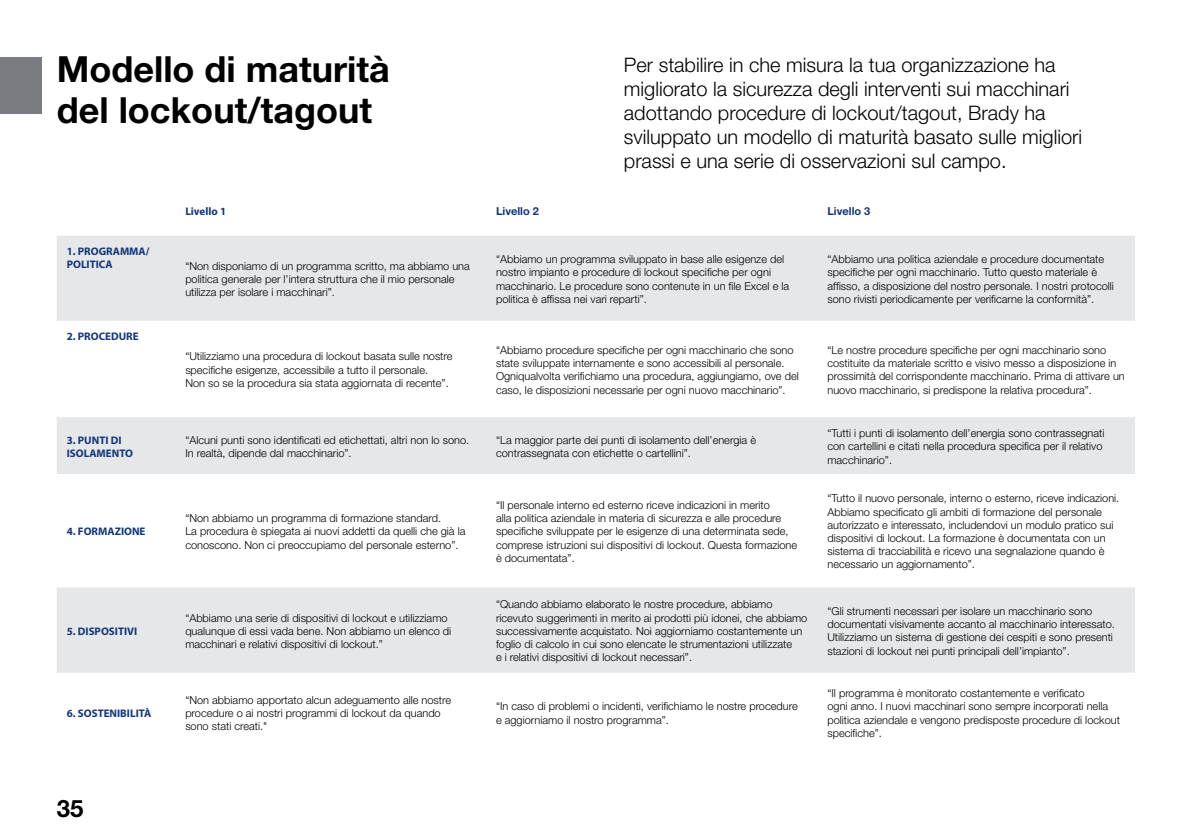
<style>
.page{position:relative;width:1191px;height:840px;background:#fff}
.page>*{position:absolute;margin:0;border:0;box-sizing:border-box;transform-origin:0 0}
.t1{font:700 36px/40px "Helvetica Neue LT Pro";color:#000}
.t2{font:700 24px "Helvetica Neue LT Pro";color:#000}
.t3{font:300 20px/24px "Helvetica Neue LT Pro";color:#000}
.t4{font:300 11px/13.2px "Helvetica Neue LT Pro";color:#000}
.t5{font:700 11px/13.2px "Myriad Pro";color:#14377d}
.t6{font:700 11px "Helvetica Neue LT Pro";color:#14377d}
</style>
<div class="page">
<svg style="left:57px;top:236px;width:1078px;height:436px;fill:#e6e7e8"></svg>
<div style="left:0;top:57px;width:42px;height:56px;background:#797d82"></div>
<h1 class="t1" style="left:57px;top:49px;width:335px">Modello di maturità del lockout/tagout</h1>
<p class="t3" style="left:624px;top:52px;width:460px">Per stabilire in che misura la tua organizzazione ha migliorato la sicurezza degli interventi sui macchinari adottando procedure di lockout/tagout, Brady ha sviluppato un modello di maturità basato sulle migliori prassi e una serie di osservazioni sul campo.</p>
<p class="t5" style="left:185px;top:204px;width:42px">Livello 1</p>
<p class="t6" style="left:496px;top:204px;width:44px">Livello 2</p>
<p class="t6" style="left:827px;top:204px;width:44px">Livello 3</p>
<p class="t5" style="left:67px;top:244px;width:84px">1. PROGRAMMA/<br>POLITICA</p>
<p class="t4" style="left:185px;top:259px;width:286px">“Non disponiamo di un programma scritto, ma abbiamo una politica generale per l’intera struttura che il mio personale utilizza per isolare i macchinari”.</p>
<p class="t4" style="left:496px;top:252px;width:295px">“Abbiamo un programma sviluppato in base alle esigenze del nostro impianto e procedure di lockout specifiche per ogni macchinario. Le procedure sono contenute in un file Excel e la politica è affissa nei vari reparti”.</p>
<p class="t4" style="left:827px;top:252px;width:288px">“Abbiamo una politica aziendale e procedure documentate specifiche per ogni macchinario. Tutto questo materiale è affisso, a disposizione del nostro personale. I nostri protocolli sono rivisti periodicamente per verificarne la conformità”.</p>
<p class="t5" style="left:67px;top:329px;width:73px">2. PROCEDURE</p>
<p class="t4" style="left:185px;top:349px;width:269px">“Utilizziamo una procedura di lockout basata sulle nostre specifiche esigenze, accessibile a tutto il personale.<br>Non so se la procedura sia stata aggiornata di recente”.</p>
<p class="t4" style="left:496px;top:343px;width:304px">“Abbiamo procedure specifiche per ogni macchinario che sono state sviluppate internamente e sono accessibili al personale.<br>Ogniqualvolta verifichiamo una procedura, aggiungiamo, ove del caso, le disposizioni necessarie per ogni nuovo macchinario”.</p>
<p class="t4" style="left:827px;top:343px;width:299px">“Le nostre procedure specifiche per ogni macchinario sono costituite da materiale scritto e visivo messo a disposizione in prossimità del corrispondente macchinario. Prima di attivare un nuovo macchinario, si predispone la relativa procedura”.</p>
<p class="t5" style="left:67px;top:432px;width:68px">3. PUNTI DI<br>ISOLAMENTO</p>
<p class="t4" style="left:185px;top:432px;width:285px">“Alcuni punti sono identificati ed etichettati, altri non lo sono.<br>In realtà, dipende dal macchinario”.</p>
<p class="t4" style="left:496px;top:432px;width:261px">“La maggior parte dei punti di isolamento dell’energia è contrassegnata con etichette o cartellini”.</p>
<p class="t4" style="left:827px;top:426px;width:278px">“Tutti i punti di isolamento dell’energia sono contrassegnati con cartellini e citati nella procedura specifica per il relativo macchinario”.</p>
<p class="t5" style="left:67px;top:524px;width:80px">4. FORMAZIONE</p>
<p class="t5" style="left:67px;top:623px;width:72px">5. DISPOSITIVI</p>
<p class="t4" style="left:185px;top:511px;width:281px">“Non abbiamo un programma di formazione standard.<br>La procedura è spiegata ai nuovi addetti da quelli che già la conoscono. Non ci preoccupiamo del personale esterno”.</p>
<p class="t4" style="left:185px;top:610px;width:267px">“Abbiamo una serie di dispositivi di lockout e utilizziamo qualunque di essi vada bene. Non abbiamo un elenco di macchinari e relativi dispositivi di lockout.”</p>
<p class="t4" style="left:496px;top:498px;width:303px">“Il personale interno ed esterno riceve indicazioni in merito<br>alla politica aziendale in materia di sicurezza e alle procedure specifiche sviluppate per le esigenze di una determinata sede, comprese istruzioni sui dispositivi di lockout. Questa formazione è documentata”.</p>
<p class="t4" style="left:827px;top:491px;width:293px">“Tutto il nuovo personale, interno o esterno, riceve indicazioni.<br>Abbiamo specificato gli ambiti di formazione del personale autorizzato e interessato, includendovi un modulo pratico sui dispositivi di lockout. La formazione è documentata con un sistema di tracciabilità e ricevo una segnalazione quando è necessario un aggiornamento”.</p>
<p class="t4" style="left:496px;top:597px;width:313px">“Quando abbiamo elaborato le nostre procedure, abbiamo ricevuto suggerimenti in merito ai prodotti più idonei, che abbiamo successivamente acquistato. Noi aggiorniamo costantemente un foglio di calcolo in cui sono elencate le strumentazioni utilizzate<br>e i relativi dispositivi di lockout necessari”.</p>
<p class="t4" style="left:827px;top:604px;width:289px">“Gli strumenti necessari per isolare un macchinario sono documentati visivamente accanto al macchinario interessato.<br>Utilizziamo un sistema di gestione dei cespiti e sono presenti stazioni di lockout nei punti principali dell’impianto”.</p>
<p class="t5" style="left:67px;top:705px;width:86px">6. SOSTENIBILITÀ</p>
<p class="t4" style="left:185px;top:692px;width:267px">“Non abbiamo apportato alcun adeguamento alle nostre procedure o ai nostri programmi di lockout da quando sono stati creati."</p>
<p class="t4" style="left:496px;top:699px;width:303px">“In caso di problemi o incidenti, verifichiamo le nostre procedure e aggiorniamo il nostro programma”.</p>
<h2 class="t2" style="left:57px;top:793px;width:28px">35</h2>
<p class="t4" style="left:827px;top:686px;width:294px">“Il programma è monitorato costantemente e verificato<br>ogni anno. I nuovi macchinari sono sempre incorporati nella politica aziendale e vengono predisposte procedure di lockout specifiche”.</p>
</div>
